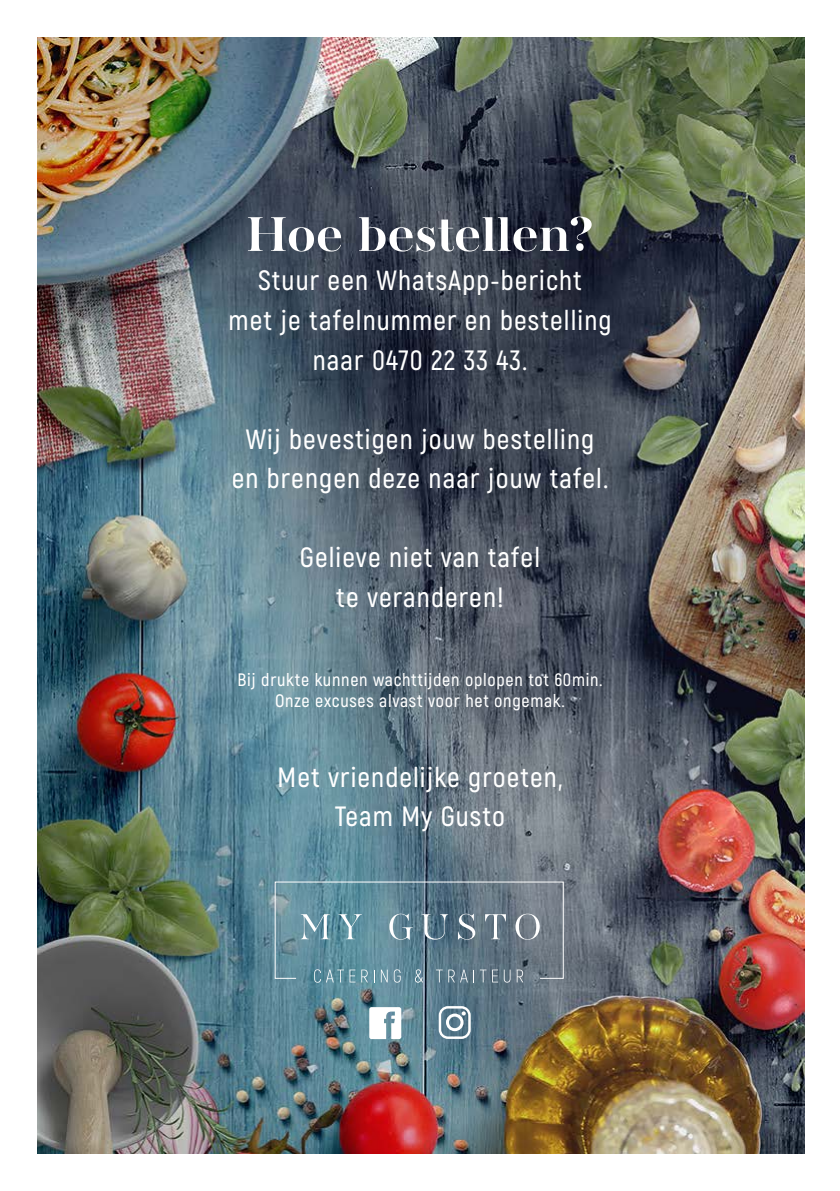
<style>
.page{position:relative;width:840px;height:1191px;background:#fff}
.page>*{position:absolute;margin:0;border:0;box-sizing:border-box;transform-origin:0 0}
.t1{font:700 50px "AW Conqueror Std Didot";color:#fff}
.t2{font:600 27.8px/39.6px "Akrobat";letter-spacing:.04em;color:#fff;text-align:center}
.t3{font:600 18px/21.6px "Akrobat";letter-spacing:.04em;color:#fff;text-align:center}
</style>
<div class="page">
<img style="left:38px;top:38px;width:766px;height:1115px">
<svg style="left:274px;top:881px;width:289px;height:101px;background:#6a8896"></svg>
<svg style="left:438px;top:1006px;width:32px;height:33px"></svg>
<svg style="left:369px;top:1007px;width:32px;height:32px"></svg>
<h1 class="t1" style="left:246px;top:209px;width:348px">Hoe bestellen?</h1>
<p class="t2" style="left:228px;top:261px;width:384px">Stuur een WhatsApp-bericht<br>met je tafelnummer en bestelling naar 0470 22 33 43.</p>
<p class="t2" style="left:231px;top:419px;width:378px">Wij bevestigen jouw bestelling en brengen deze naar jouw tafel.</p>
<p class="t2" style="left:300px;top:537px;width:241px">Gelieve niet van tafel te veranderen!</p>
<p class="t3" style="left:237px;top:668px;width:366px">Bij drukte kunnen wachttijden oplopen tot 60min.<br>Onze excuses alvast voor het ongemak.</p>
<p class="t2" style="left:277px;top:757px;width:286px">Met vriendelijke groeten,<br>Team My Gusto</p>
</div>
